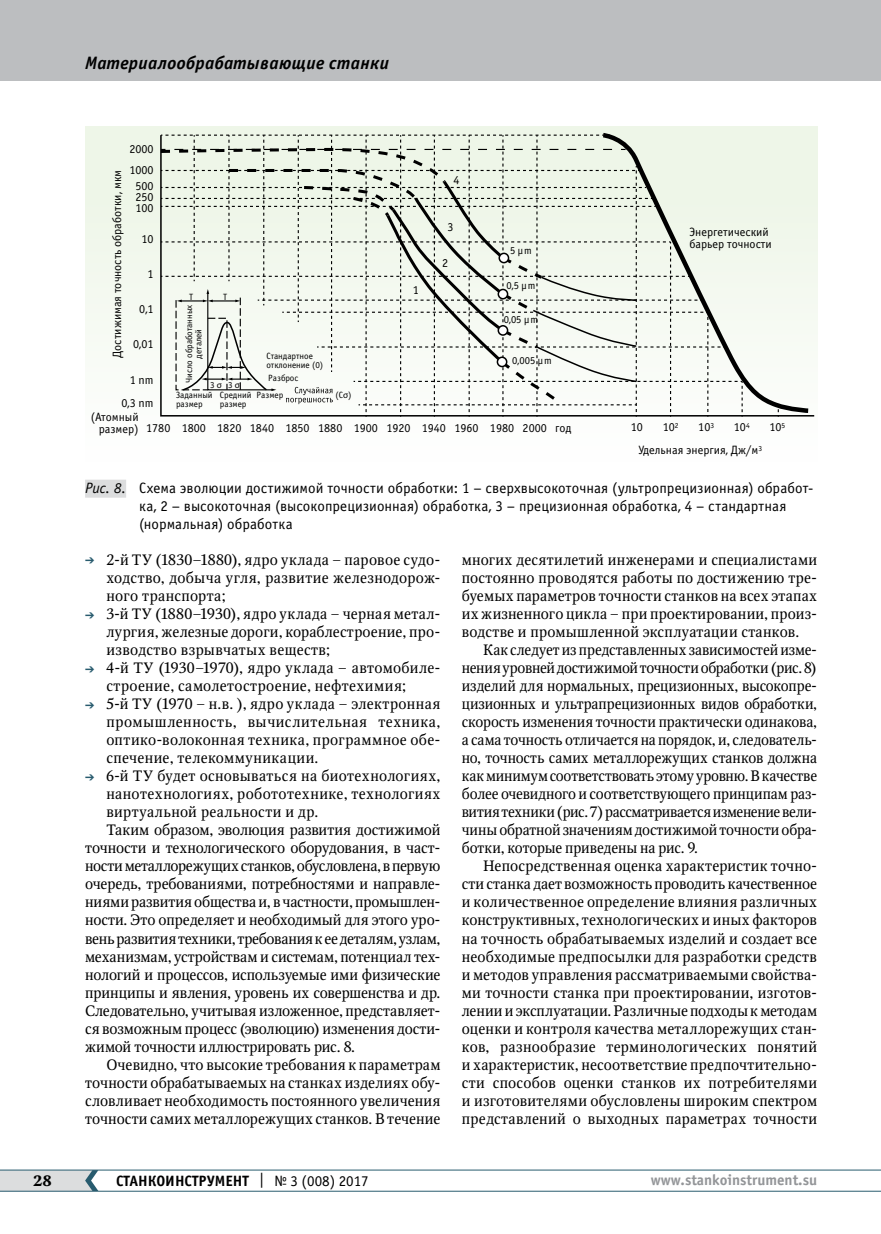
<style>
.page{position:relative;width:881px;height:1234px;background:#fff}
.page>*{position:absolute;margin:0;border:0;box-sizing:border-box;transform-origin:0 0}
.t1{font:italic 700 18px "Officina Sans C";letter-spacing:.015em;color:#000}
.t2{font:15px/18px "Octava";letter-spacing:.005em;color:#000;text-align:justify}
.t3{font:15px/18px "Officina Sans C";letter-spacing:.005em;color:#000}
.t4{font:15px/18px "Octava";letter-spacing:.025em;color:#000}
.t5{font:15px "Octava";letter-spacing:-.015em;color:#000}
.t6{font:15px "Octava";letter-spacing:-.02em;color:#000}
.t7{font:15px "Octava";letter-spacing:.03em;color:#000}
.t8{font:700 15px "Officina Sans C";color:#000}
.t9{font:700 15px "Officina Sans C";color:#939598}
.t10{font:700 15px "Octava";color:#000}
.t11{font:12.15px/12.1px "Officina Sans C";color:#000}
.t12{font:10.65px "Officina Sans C";color:#000}
.t13{font:9px/9px "Officina Sans C";color:#000}
.s1{font-family:"Myriad Pro"}
.s2{font-style:italic}
.s3{color:#285b6e}
.s4{font-weight:400}
</style>
<div class="page">
<hr style="left:0;top:1190px;width:880px;height:1px;background:#285b6e">
<hr style="left:0;top:1169px;width:880px;height:1px;background:#285b6e">
<svg style="left:0;top:1169px;width:98px;height:21px;background:#cbd1d4"></svg>
<div style="left:0;top:0;width:880px;height:81px;background:#bcbec0"></div>
<div style="left:85px;top:126px;width:731px;height:337px;background:linear-gradient(to right,#f5f8f3,#f6f7f5)"></div>
<svg style="left:598px;top:133px;width:214px;height:282px"></svg>
<svg style="left:158px;top:134px;width:584px;height:282px"></svg>
<div style="left:499px;top:253px;width:9px;height:9px;background:#fff;border-radius:50%"></div>
<div style="left:498px;top:252px;width:11px;height:11px;border:2px solid #000;border-radius:50%"></div>
<div style="left:498px;top:289px;width:9px;height:9px;background:#fff;border-radius:50%"></div>
<div style="left:497px;top:288px;width:11px;height:11px;border:2px solid #000;border-radius:50%"></div>
<div style="left:498px;top:326px;width:9px;height:9px;background:#fff;border-radius:50%"></div>
<div style="left:497px;top:325px;width:11px;height:11px;border:2px solid #000;border-radius:50%"></div>
<div style="left:497px;top:357px;width:9px;height:9px;background:#fff;border-radius:50%"></div>
<div style="left:496px;top:356px;width:11px;height:11px;border:2px solid #000;border-radius:50%"></div>
<div style="left:85px;top:479px;width:41px;height:18px;background:#dcddde"></div>
<p class="t1" style="left:85px;top:53px;width:305px">Материалообрабатывающие станки</p>
<p class="t11" style="left:129px;top:138px;width:26px;line-height:21.1px">2000<br>1000</p>
<p class="t11" style="left:135px;top:181px;width:20px;line-height:10.6px;text-align:justify">500<br>250<br>100</p>
<p class="t11" style="left:141px;top:233px;width:14px">10</p>
<p class="t11" style="left:147px;top:268px;width:8px">1</p>
<p class="t11" style="left:139px;top:303px;width:16px">0,1</p>
<p class="t11" style="left:133px;top:338px;width:22px">0,01</p>
<p class="t11" style="left:121px;top:369px;width:34px;line-height:22.6px;text-align:right">1 nm<br>0,3 nm</p>
<p class="t11" style="left:91px;top:411px;width:49px;text-align:right">(Атомный размер)</p>
<p class="t11" style="left:111px;top:358px;width:189px;rotate:-90deg">Достижимая точность обработки, мкм</p>
<p class="t11" style="left:453px;top:174px;width:8px">4</p>
<p class="t11" style="left:447px;top:221px;width:8px">3</p>
<p class="t12" style="left:510px;top:244px;width:23px">5 µm</p>
<p class="t12" style="left:506px;top:279px;width:31px">0,5 µm</p>
<p class="t12" style="left:503px;top:313px;width:36px">0,05 µm</p>
<p class="t11" style="left:442px;top:256px;width:8px">2</p>
<p class="t11" style="left:412px;top:284px;width:8px">1</p>
<p class="t13" style="left:189px;top:293px;width:5px">Т</p>
<p class="t13" style="left:223px;top:293px;width:5px">Т</p>
<p class="t13" style="left:185px;top:383px;width:80px;text-align:center;rotate:-90deg">Число обработанных деталей</p>
<p class="t13" style="left:266px;top:351px;width:58px">Стандартное отклонение (0)</p>
<p class="t12" style="left:512px;top:355px;width:41px">0,005 µm</p>
<p class="t13" style="left:268px;top:374px;width:32px">Разброс</p>
<p class="t13" style="left:220px;top:380px;width:33px;line-height:10.1px;text-indent:-10px">3 <span class="s1">σ</span> 3 <span class="s1">σ<br></span>Средний</p>
<p class="t13" style="left:220px;top:399px;width:28px">размер</p>
<p class="t13" style="left:335px;top:390px;width:17px">(С<span class="s1">σ</span>)</p>
<p class="t13" style="left:176px;top:390px;width:38px">Заданный размер</p>
<p class="t13" style="left:256px;top:390px;width:28px">Размер</p>
<p class="t11" style="left:146px;top:422px;width:426px">1780 1800 1820 1840 1850 1880 1900 1920 1940 1960 1980 2000 год</p>
<p class="t11" style="left:689px;top:226px;width:84px">Энергетический барьер точности</p>
<p class="t11" style="left:630px;top:420px;width:14px">10</p>
<p class="t11" style="left:662px;top:420px;width:17px">10<sup>2</sup></p>
<p class="t11" style="left:698px;top:420px;width:17px">10<sup>3</sup></p>
<p class="t11" style="left:733px;top:420px;width:17px">10<sup>4</sup></p>
<p class="t11" style="left:769px;top:420px;width:17px">10<sup>5</sup></p>
<p class="t11" style="left:638px;top:444px;width:125px">Удельная энергия, Дж/м<sup>3</sup></p>
<p class="t3" style="left:139px;top:479px;width:675px;text-indent:-54px"><span class="s2">Рис. 8.</span> Схема эволюции достижимой точности обработки: 1 – сверхвысокоточная (ультропрецизионная) обработ&shy;ка, 2 – высокоточная (высокопрецизионная) обработка, 3 – прецизионная обработка, 4 – стандартная (нормальная) обработка</p>
<p class="t2" style="left:106px;top:551px;width:335px;text-indent:-21px"><span class="s3">➔</span> 2-й ТУ (1830−1880), ядро уклада − паровое судо&shy;ходство, добыча угля, развитие железнодорож&shy;ного транспорта;</p>
<p class="t2" style="left:106px;top:605px;width:335px;text-indent:-21px"><span class="s3">➔</span> 3-й ТУ (1880−1930), ядро уклада − черная метал&shy;лургия, железные дороги, кораблестроение, про&shy;изводство взрывчатых веществ;</p>
<p class="t4" style="left:106px;top:659px;width:335px;text-indent:-21px"><span class="s3">➔</span> 4-й ТУ (1930−1970), ядро уклада − автомобиле&shy;строение, самолетостроение, нефтехимия;</p>
<p class="t2" style="left:106px;top:695px;width:335px;text-indent:-21px"><span class="s3">➔</span> 5-й ТУ (1970 − н.в. ), ядро уклада − электронная промышленность, вычислительная техника, оптико-волоконная техника, программное обе&shy;спечение, телекоммуникации.</p>
<p class="t4" style="left:85px;top:767px;width:357px"><span class="s3">➔</span> 6-й ТУ будет основываться на биотехнологиях,</p>
<p class="t7" style="left:106px;top:784px;width:335px">нанотехнологиях, робототехнике, технологиях</p>
<p class="t4" style="left:106px;top:803px;width:213px">виртуальной реальности и др.</p>
<p class="t2" style="left:106px;top:821px;width:335px">Таким образом, эволюция развития достижимой</p>
<p class="t2" style="left:85px;top:839px;width:357px">точности и технологического оборудования, в част-</p>
<p class="t6" style="left:85px;top:856px;width:356px">ности металлорежущих станков, обусловлена, в первую</p>
<p class="t2" style="left:85px;top:875px;width:357px">очередь, требованиями, потребностями и направле-</p>
<p class="t2" style="left:85px;top:893px;width:357px">ниями развития общества и, в частности, промышлен-</p>
<p class="t2" style="left:85px;top:911px;width:357px">ности. Это определяет и необходимый для этого уро-</p>
<p class="t5" style="left:85px;top:928px;width:357px">вень развития техники, требования к ее деталям, узлам,</p>
<p class="t2" style="left:85px;top:947px;width:357px">механизмам, устройствам и системам, потенциал тех-</p>
<p class="t2" style="left:85px;top:965px;width:356px">нологий и процессов, используемые ими физические</p>
<p class="t2" style="left:85px;top:983px;width:357px">принципы и явления, уровень их совершенства и др.</p>
<p class="t2" style="left:85px;top:1001px;width:357px">Следовательно, учитывая изложенное, представляет-</p>
<p class="t2" style="left:85px;top:1019px;width:357px">ся возможным процесс (эволюцию) изменения дости-</p>
<p class="t2" style="left:85px;top:1037px;width:271px">жимой точности иллюстрировать рис. 8.</p>
<p class="t2" style="left:106px;top:1055px;width:335px">Очевидно, что высокие требования к параметрам</p>
<p class="t2" style="left:85px;top:1073px;width:357px">точности обрабатываемых на станках изделиях обу-</p>
<p class="t2" style="left:85px;top:1091px;width:357px">словливает необходимость постоянного увеличения</p>
<p class="t2" style="left:85px;top:1109px;width:356px">точности самих металлорежущих станков. В течение</p>
<p class="t2" style="left:461px;top:551px;width:357px;text-align:left">многих десятилетий инженерами и специалистами постоянно проводятся работы по достижению тре&shy;буемых параметров точности станков на всех этапах их жизненного цикла – при проектировании, произ&shy;водстве и промышленной эксплуатации станков.</p>
<p class="t2" style="left:461px;top:641px;width:357px;text-indent:21px">Как следует из представленных зависимостей изме&shy;нения уровней достижимой точности обработки (рис.8) изделий для нормальных, прецизионных, высокопре&shy;цизионных и ультрапрецизионных видов обработки, скорость изменения точности практически одинакова, а сама точность отличается на порядок, и, следователь&shy;но, точность самих металлорежущих станков должна как минимум соответствовать этому уровню. В качестве более очевидного и соответствующего принципам раз&shy;вития техники (рис. 7) рассматривается изменение вели&shy;чины обратной значениям достижимой точности обра&shy;ботки, которые приведены на рис. 9.</p>
<p class="t2" style="left:461px;top:857px;width:357px;text-indent:21px">Непосредственная оценка характеристик точно&shy;сти станка дает возможность проводить качественное и количественное определение влияния различных конструктивных, технологических и иных факторов на точность обрабатываемых изделий и создает все необходимые предпосылки для разработки средств и методов управления рассматриваемыми свойства&shy;ми точности станка при проектировании, изготов&shy;лении и эксплуатации. Различные подходы к методам оценки и контроля качества металлорежущих стан&shy;ков, разнообразие терминологических понятий и характеристик, несоответствие предпочтительно&shy;сти способов оценки станков их потребителями и изготовителями обусловлены широким спектром представлений о выходных параметрах точности</p>
<p class="t10" style="left:33px;top:1170px;width:20px">28</p>
<p class="t8" style="left:116px;top:1171px;width:254px">СТАНКОИНСТРУМЕНТ <span class="s4">| № 3 (008) 2017</span></p>
<p class="t9" style="left:650px;top:1171px;width:168px">www.stankoinstrument.su</p>
</div>
